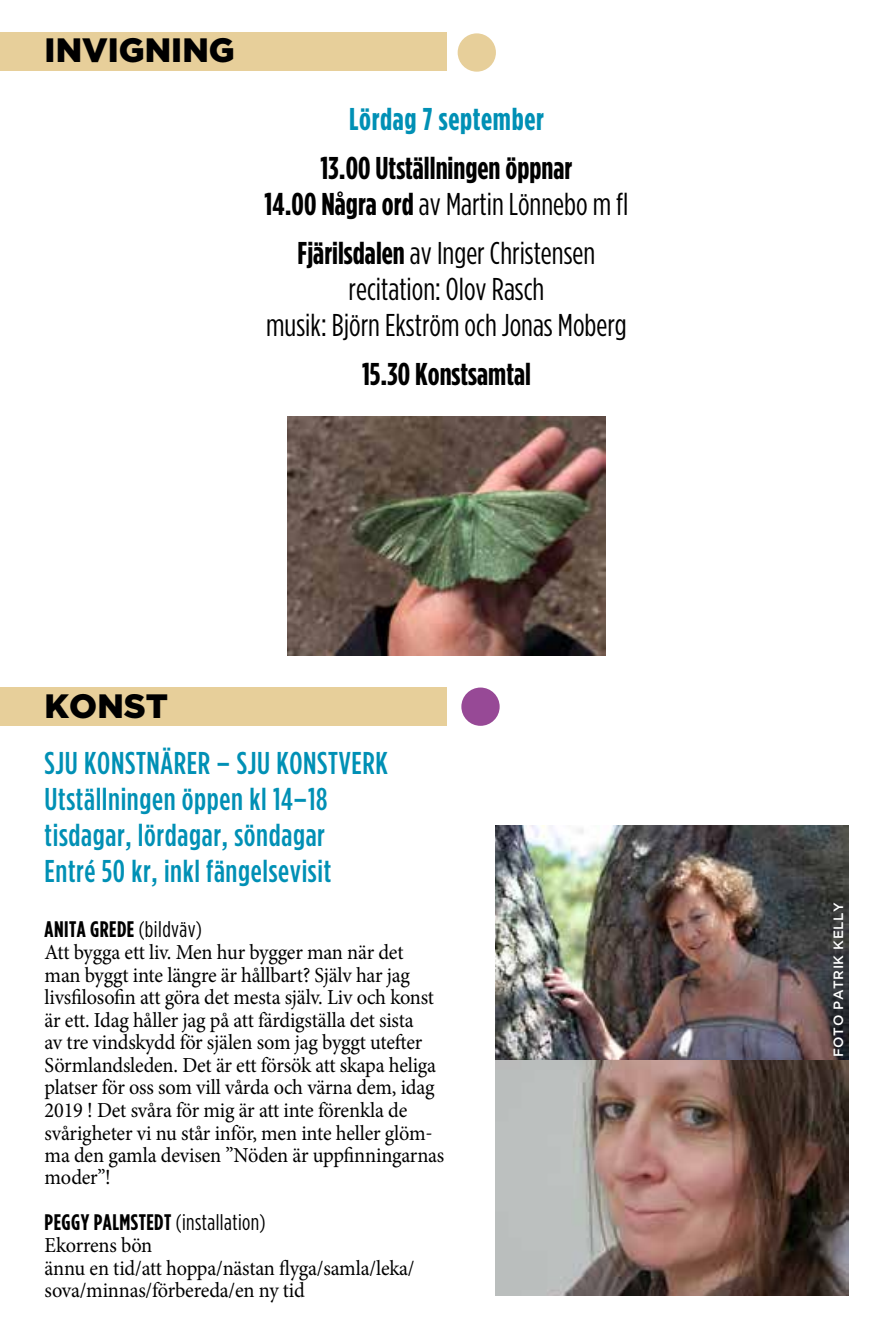
<style>
.page{position:relative;width:893px;height:1340px;background:#fff}
.page>*{position:absolute;margin:0;border:0;box-sizing:border-box;transform-origin:0 0}
.t1{font:900 33.75px "Gotham";color:#000}
.t2{font:500 31.5px/36px "Gotham Condensed";letter-spacing:.02em;color:#0090b5}
.t3{font:31.5px/36px "Gotham Condensed";color:#000;text-align:center}
.t4{font:700 31.5px/36px "Gotham Condensed";color:#000;text-align:center}
.t5{font:700 31.5px "Gotham Condensed";letter-spacing:.02em;color:#0090b5}
.t6{font:700 22.5px "Gotham Condensed";letter-spacing:.02em;color:#000}
.t7{font:21.38px/22.5px "Minion Pro";letter-spacing:-.01em;color:#000;scale:.95 1}
.t8{font:500 13.5px "Gotham";letter-spacing:.04em;color:#fff}
.s1{font-weight:400}
.s2{font-weight:700}
</style>
<div class="page">
<div style="left:0;top:32px;width:446px;height:38px;background:#e7cf9a"></div>
<div style="left:0;top:687px;width:446px;height:38px;background:#e7cf9a"></div>
<img style="left:496px;top:825px;width:352px;height:235px">
<svg style="left:496px;top:1060px;width:352px;height:235px;background:#89756e"></svg>
<div style="left:461px;top:687px;width:39px;height:38px;background:#974996;border-radius:50%"></div>
<div style="left:458px;top:33px;width:38px;height:39px;background:#e7cf9a;border-radius:50%"></div>
<img style="left:287px;top:416px;width:319px;height:240px">
<h1 class="t1" style="left:45px;top:31px;width:192px">INVIGNING</h1>
<h2 class="t5" style="left:349px;top:103px;width:196px">Lördag 7 september</h2>
<h2 class="t4" style="left:265px;top:151px;width:365px">13.00 Utställningen öppnar<br>14.00 Några ord <span class="s1">av Martin Lönnebo m fl</span></h2>
<h2 class="t3" style="left:266px;top:236px;width:362px"><span class="s2">Fjärilsdalen</span> av Inger Christensen recitation: Olov Rasch<br>musik: Björn Ekström och Jonas Moberg</h2>
<h2 class="t4" style="left:362px;top:356px;width:170px">15.30 Konstsamtal</h2>
<h1 class="t1" style="left:45px;top:686px;width:125px">KONST</h1>
<h2 class="t2" style="left:45px;top:745px;width:345px">SJU KONSTNÄRER – SJU KONSTVERK<br>Utställningen öppen kl 14–18 tisdagar, lördagar, söndagar<br>Entré 50 kr, inkl fängelsevisit</h2>
<p class="t6" style="left:45px;top:917px;width:159px">ANITA GREDE <span class="s1">(bildväv)</span></p>
<p class="t7" style="left:45px;top:941px;width:422px">Att bygga ett liv. Men hur bygger man när det man byggt inte längre är hållbart? Själv har jag livsfilosofin att göra det mesta själv. Liv och konst är ett. Idag håller jag på att färdigställa det sista<br>av tre vindskydd för själen som jag byggt utefter Sörmlandsleden. Det är ett försök att skapa heliga platser för oss som vill vårda och värna dem, idag 2019 ! Det svåra för mig är att inte förenkla de svårigheter vi nu står inför, men inte heller glöm&shy;ma den gamla devisen ”Nöden är uppfinningarnas moder”!</p>
<p class="t6" style="left:45px;top:1210px;width:222px">PEGGY PALMSTEDT <span class="s1">(installation)</span></p>
<p class="t7" style="left:45px;top:1233px;width:391px">Ekorrens bön<br>ännu en tid/att hoppa/nästan flyga/samla/leka/ sova/minnas/förbereda/en ny tid</p>
<p class="t8" style="left:831px;top:1057px;width:156px;rotate:-90deg">FOTO PATRIK KELLY</p>
</div>
